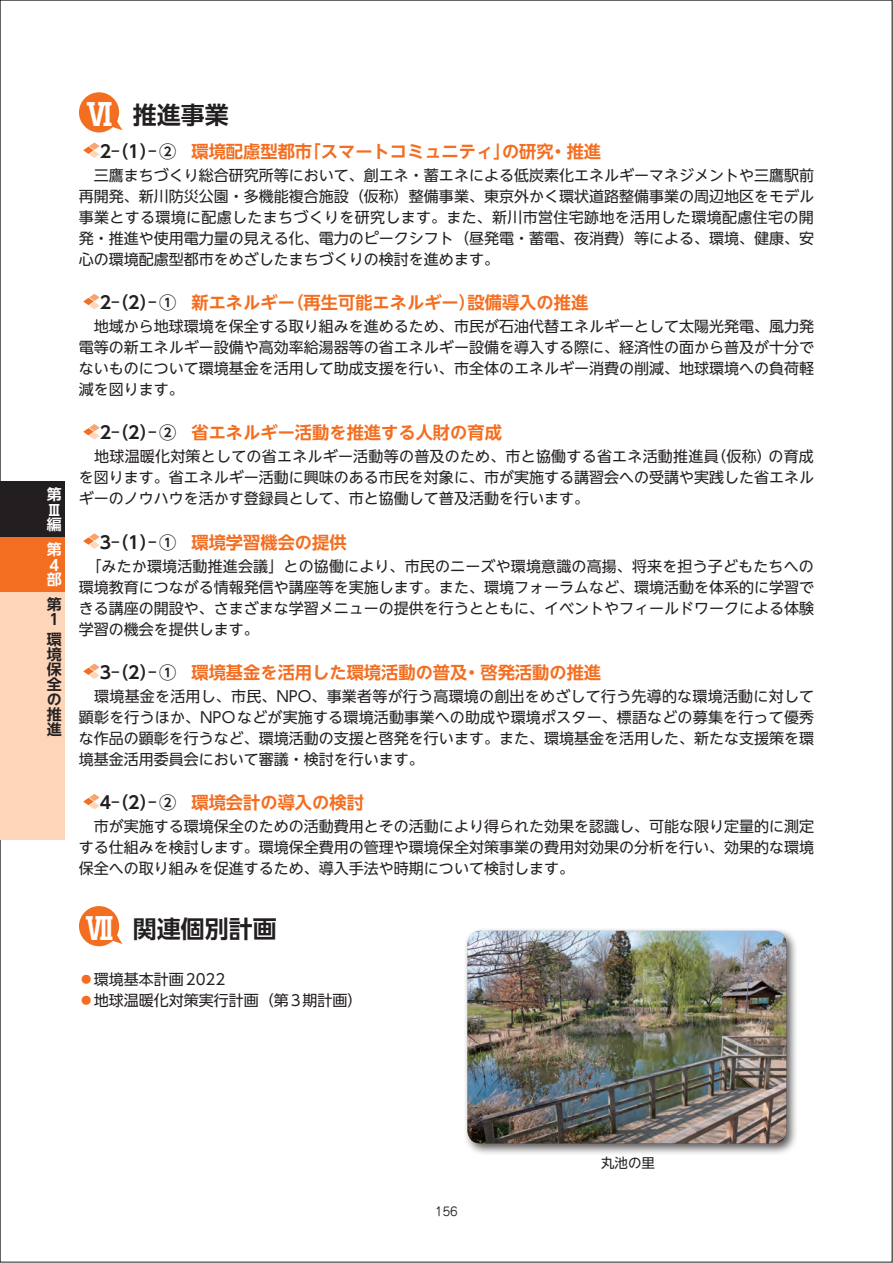
<style>
.page{position:relative;width:893px;height:1263px;background:#fff}
.page>*{position:absolute;margin:0;border:0;box-sizing:border-box;transform-origin:0 0}
.t1{font:700 24px "UD Shin Go NT Pro De";color:#231f20}
.t2{font:700 17.25px "UD Shin Go NT Pro De";color:#f36e21}
.t3{font:15px/21px "UD Shin Go NT Pro";color:#231f20;text-align:justify}
.t4{font:700 15px/15px "UD Shin Go NT Pro De";color:#231f20}
.t5{font:700 15px/15px "UD Shin Go NT Pro De";color:#fff}
.t6{font:13.5px "UD Shin Go NT Pro";color:#231f20}
.t7{font:12px "Jun 201 Pro";color:#231f20}
.s1{font-size:30px;color:#fff}
.s2{color:#231f20}
.s3{color:#f36e21}
</style>
<div class="page">
<svg style="left:892px;top:0;width:1px;height:1262px"></svg>
<div style="left:0;top:482px;width:64px;height:55px;background:#231f20"></div>
<div style="left:0;top:537px;width:64px;height:55px;background:#f36e21"></div>
<div style="left:0;top:592px;width:64px;height:247px;background:#fdd6ba"></div>
<svg style="left:79px;top:92px;width:43px;height:40px"></svg>
<svg style="left:83px;top:142px;width:17px;height:16px"></svg>
<svg style="left:83px;top:294px;width:17px;height:15px"></svg>
<svg style="left:83px;top:424px;width:17px;height:16px"></svg>
<svg style="left:83px;top:533px;width:17px;height:16px"></svg>
<svg style="left:83px;top:663px;width:17px;height:16px"></svg>
<svg style="left:83px;top:794px;width:17px;height:15px"></svg>
<svg style="left:79px;top:906px;width:43px;height:40px"></svg>
<div style="left:463px;top:926px;width:335px;height:229px;background:#231f20;opacity:.75"></div>
<img style="left:467px;top:931px;width:319px;height:212px">
<p class="t5" style="left:47px;top:487px;width:16px">第<br>Ⅲ編</p>
<p class="t5" style="left:47px;top:542px;width:16px">第<br>４部</p>
<p class="t4" style="left:47px;top:596px;width:16px">第<br>１</p>
<p class="t4" style="left:47px;top:631px;width:16px;text-align:justify">環境保全の推進</p>
<h1 class="t1" style="left:84px;top:95px;width:146px"><span class="s1">Ⅵ</span> 推進事業</h1>
<p class="t2" style="left:100px;top:137px;width:503px"><span class="s2">2－（1）－②</span> 環境配慮型都市「スマートコミュニティ」の研究・推進</p>
<p class="t3" style="left:79px;top:164px;width:737px">　三鷹まちづくり総合研究所等において、創エネ・蓄エネによる低炭素化エネルギーマネジメントや三鷹駅前再開発、新川防災公園・多機能複合施設（仮称）整備事業、東京外かく環状道路整備事業の周辺地区をモデル事業とする環境に配慮したまちづくりを研究します。また、新川市営住宅跡地を活用した環境配慮住宅の開発・推進や使用電力量の見える化、電力のピークシフト（昼発電・蓄電、夜消費）等による、環境、健康、安心の環境配慮型都市をめざしたまちづくりの検討を進めます。</p>
<p class="t2" style="left:100px;top:289px;width:490px"><span class="s2">2－（2）－①</span> 新エネルギー（再生可能エネルギー）設備導入の推進</p>
<p class="t3" style="left:79px;top:316px;width:737px">　地域から地球環境を保全する取り組みを進めるため、市民が石油代替エネルギーとして太陽光発電、風力発電等の新エネルギー設備や高効率給湯器等の省エネルギー設備を導入する際に、経済性の面から普及が十分でないものについて環境基金を活用して助成支援を行い、市全体のエネルギー消費の削減、地球環境への負荷軽減を図ります。</p>
<p class="t2" style="left:100px;top:419px;width:404px"><span class="s2">2－（2）－②</span> 省エネルギー活動を推進する人財の育成</p>
<p class="t3" style="left:79px;top:446px;width:737px">　地球温暖化対策としての省エネルギー活動等の普及のため、市と協働する省エネ活動推進員（仮称）の育成を図ります。省エネルギー活動に興味のある市民を対象に、市が実施する講習会への受講や実践した省エネルギーのノウハウを活かす登録員として、市と協働して普及活動を行います。</p>
<p class="t2" style="left:100px;top:528px;width:249px"><span class="s2">3－（1）－①</span> 環境学習機会の提供</p>
<p class="t3" style="left:79px;top:555px;width:737px">　「みたか環境活動推進会議」との協働により、市民のニーズや環境意識の高揚、将来を担う子どもたちへの環境教育につながる情報発信や講座等を実施します。また、環境フォーラムなど、環境活動を体系的に学習できる講座の開設や、さまざまな学習メニューの提供を行うとともに、イベントやフィールドワークによる体験学習の機会を提供します。</p>
<p class="t2" style="left:100px;top:658px;width:503px"><span class="s2">3－（2）－①</span> 環境基金を活用した環境活動の普及・啓発活動の推進</p>
<p class="t3" style="left:79px;top:685px;width:737px">　環境基金を活用し、市民、NPO、事業者等が行う高環境の創出をめざして行う先導的な環境活動に対して顕彰を行うほか、NPOなどが実施する環境活動事業への助成や環境ポスター、標語などの募集を行って優秀な作品の顕彰を行うなど、環境活動の支援と啓発を行います。また、環境基金を活用した、新たな支援策を環境基金活用委員会において審議・検討を行います。</p>
<p class="t2" style="left:100px;top:789px;width:266px"><span class="s2">4－（2）－②</span> 環境会計の導入の検討</p>
<p class="t3" style="left:79px;top:816px;width:737px">　市が実施する環境保全のための活動費用とその活動により得られた効果を認識し、可能な限り定量的に測定する仕組みを検討します。環境保全費用の管理や環境保全対策事業の費用対効果の分析を行い、効果的な環境保全への取り組みを促進するため、導入手法や時期について検討します。</p>
<h1 class="t1" style="left:84px;top:909px;width:194px"><span class="s1">Ⅶ</span> 関連個別計画</h1>
<p class="t3" style="left:79px;top:968px;width:285px"><span class="s3">◦</span>環境基本計画2022<br><span class="s3">◦</span>地球温暖化対策実行計画（第3期計画）</p>
<p class="t7" style="left:435px;top:1202px;width:24px">156</p>
<p class="t6" style="left:601px;top:1152px;width:55px">丸池の里</p>
</div>
